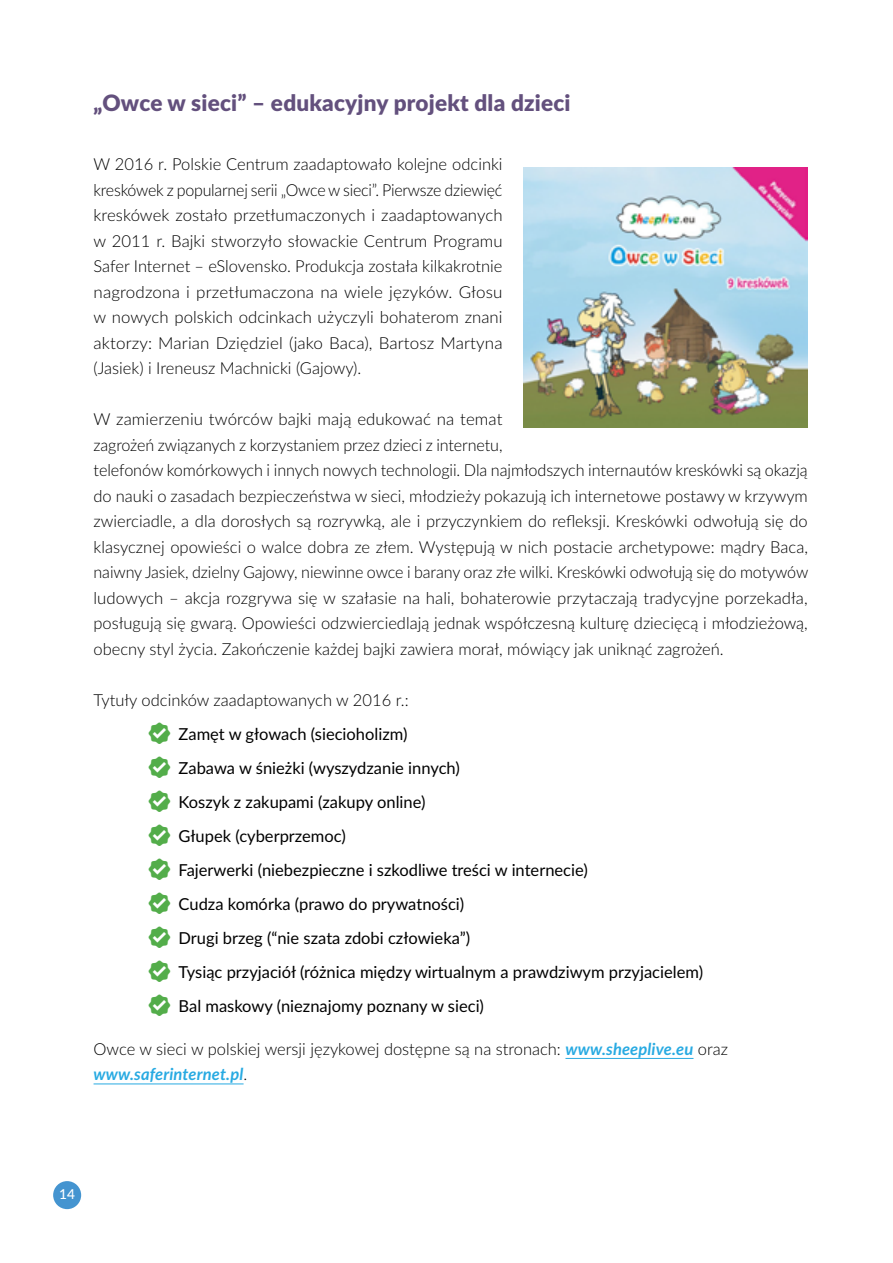
<style>
.page{position:relative;width:893px;height:1263px;background:#fff}
.page>*{position:absolute;margin:0;border:0;box-sizing:border-box;transform-origin:0 0}
.t1{font:900 22.5px "Lato Latin";letter-spacing:.01em;color:#63507d}
.t2{font:300 16.5px/25.5px "Lato Latin";color:#000}
.t3{font:16.5px/34px "Lato Latin";color:#000}
.t4{font:500 13.65px "Lato Latin";color:#fff}
.s1{font-weight:700;font-style:italic;color:#28aae2}
</style>
<div class="page">
<div style="left:53px;top:1181px;width:28px;height:28px;background:#4494d0;border-radius:50%"></div>
<hr style="left:565px;top:1058px;width:128px;height:1px;background:#28aae2">
<hr style="left:94px;top:1083px;width:150px;height:1px;background:#28aae2">
<img style="left:524px;top:168px;width:284px;height:260px">
<h1 class="t1" style="left:94px;top:89px;width:479px">„Owce w sieci” – edukacyjny projekt dla dzieci</h1>
<p class="t2" style="left:94px;top:151px;width:411px;text-align:justify">W 2016 r. Polskie Centrum zaadaptowało kolejne odcinki kreskówek z popularnej serii „Owce w sieci”. Pierwsze dziewięć kreskówek zostało przetłumaczonych i zaadaptowanych w 2011 r. Bajki stworzyło słowackie Centrum Programu Safer Internet – eSlovensko. Produkcja została kilkakrotnie nagrodzona i przetłumaczona na wiele języków. Głosu w nowych polskich odcinkach użyczyli bohaterom znani aktorzy: Marian Dziędziel (jako Baca), Bartosz Martyna (Jasiek) i Ireneusz Machnicki (Gajowy).</p>
<p class="t2" style="left:94px;top:406px;width:716px">W zamierzeniu twórców bajki mają edukować na temat<br>zagrożeń związanych z korzystaniem przez dzieci z internetu,<br>telefonów komórkowych i innych nowych technologii. Dla najmłodszych internautów kreskówki są okazją do nauki o zasadach bezpieczeństwa w sieci, młodzieży pokazują ich internetowe postawy w krzywym zwierciadle, a dla dorosłych są rozrywką, ale i przyczynkiem do refleksji. Kreskówki odwołują się do klasycznej opowieści o walce dobra ze złem. Występują w nich postacie archetypowe: mądry Baca, naiwny Jasiek, dzielny Gajowy, niewinne owce i barany oraz złe wilki. Kreskówki odwołują się do motywów ludowych – akcja rozgrywa się w szałasie na hali, bohaterowie przytaczają tradycyjne porzekadła, posługują się gwarą. Opowieści odzwierciedlają jednak współczesną kulturę dziecięcą i młodzieżową, obecny styl życia. Zakończenie każdej bajki zawiera morał, mówiący jak uniknąć zagrożeń.</p>
<p class="t2" style="left:94px;top:687px;width:317px">Tytuły odcinków zaadaptowanych w 2016 r.:</p>
<p class="t3" style="left:179px;top:717px;width:526px">Zamęt w głowach (siecioholizm)<br>Zabawa w śnieżki (wyszydzanie innych)<br>Koszyk z zakupami (zakupy online)<br>Głupek (cyberprzemoc)<br>Fajerwerki (niebezpieczne i szkodliwe treści w internecie)<br>Cudza komórka (prawo do prywatności)<br>Drugi brzeg (“nie szata zdobi człowieka”)<br>Tysiąc przyjaciół (różnica między wirtualnym a prawdziwym przyjacielem)<br>Bal maskowy (nieznajomy poznany w sieci)</p>
<p class="t2" style="left:94px;top:1036px;width:636px">Owce w sieci w polskiej wersji językowej dostępne są na stronach: <span class="s1">www.sheeplive.eu</span> oraz <span class="s1">www.saferinternet.pl</span>.</p>
<p class="t4" style="left:59px;top:1186px;width:17px">14</p>
</div>
